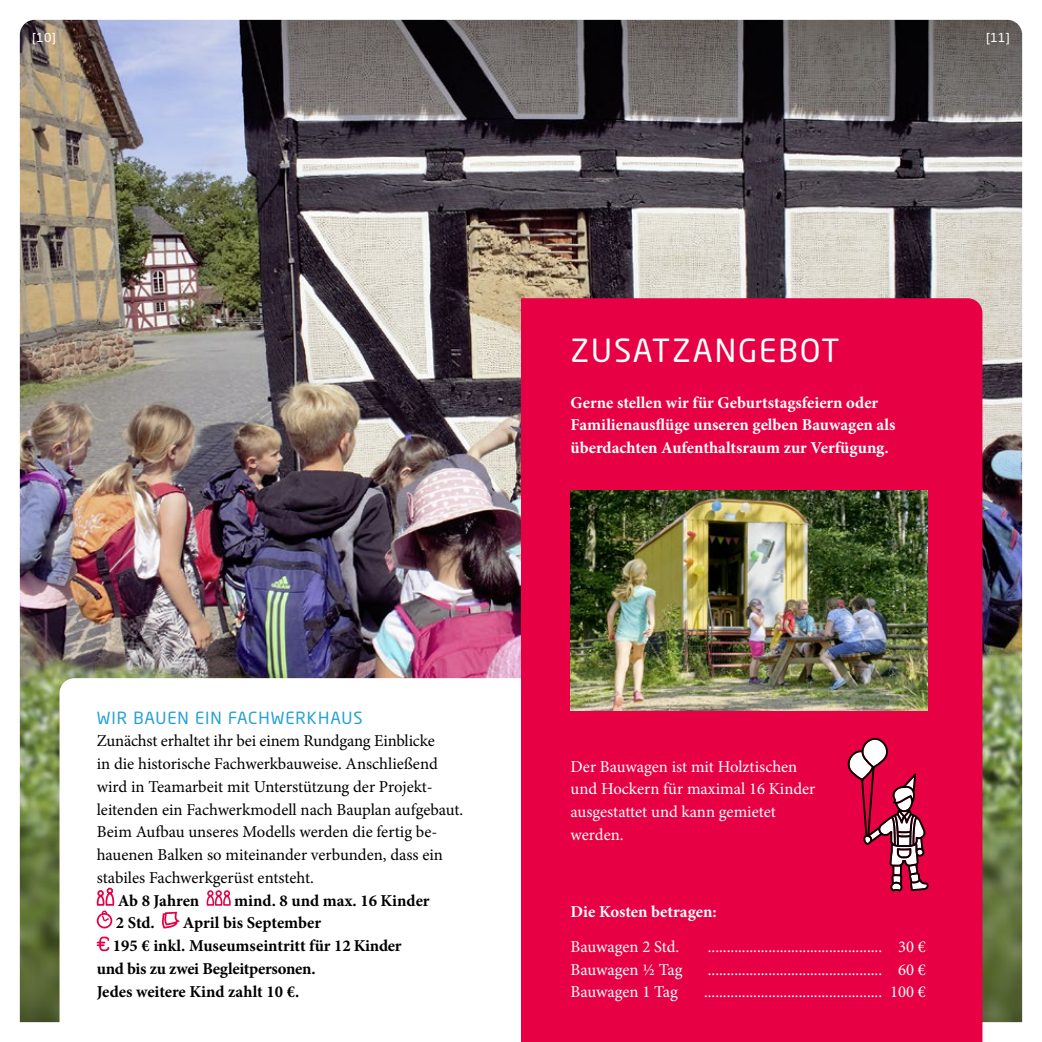
<style>
.page{position:relative;width:1042px;height:1042px;background:#fff}
.page>*{position:absolute;margin:0;border:0;box-sizing:border-box;transform-origin:0 0}
.t1{font:31.5px "Neo Sans Pro Cyr";letter-spacing:.06em;color:#fff}
.t2{font:16.62px/22.8px "Minion Pro";letter-spacing:-.005em;color:#000}
.t3{font:16.62px/22.8px "Minion Pro";color:#fff}
.t4{font:700 16.62px "Minion Pro";letter-spacing:-.005em;color:#000}
.t5{font:700 16.62px/22.8px "Minion Pro";color:#fff}
.t6{font:16.62px "Neo Sans Pro Cyr";letter-spacing:.06em;color:#26a1d1}
.t7{font:12.25px "Neo Sans Pro Cyr";color:#fff}
</style>
<div class="page">
<img style="left:20px;top:20px;width:1002px;height:1002px">
<div style="left:521px;top:298px;width:461px;height:744px;background:#e70044"></div>
<svg style="left:848px;top:738px;width:80px;height:153px"></svg>
<img style="left:570px;top:490px;width:357px;height:221px">
<svg style="left:60px;top:678px;width:461px;height:344px"></svg>
<svg style="left:206px;top:889px;width:25px;height:17px"></svg>
<div style="left:98px;top:914px;width:13px;height:13px;background:#fff;border-radius:50%"></div>
<div style="left:97px;top:913px;width:15px;height:15px;border:2px solid #e70044;border-radius:50%"></div>
<svg style="left:96px;top:887px;width:19px;height:36px"></svg>
<svg style="left:162px;top:911px;width:20px;height:18px"></svg>
<svg style="left:97px;top:936px;width:12px;height:15px"></svg>
<p class="t7" style="left:32px;top:30px;width:25px">[10]</p>
<p class="t7" style="left:986px;top:30px;width:25px">[11]</p>
<p class="t6" style="left:97px;top:707px;width:267px">WIR BAUEN EIN FACHWERKHAUS</p>
<p class="t2" style="left:97px;top:730px;width:368px">Zunächst erhaltet ihr bei einem Rundgang Einblicke<br>in die historische Fachwerkbauweise. Anschließend wird in Teamarbeit mit Unterstützung der Projekt&shy;leitenden ein Fachwerkmodell nach Bauplan aufgebaut.<br>Beim Aufbau unseres Modells werden die fertig be&shy;hauenen Balken so miteinander verbunden, dass ein stabiles Fachwerkgerüst entsteht.</p>
<p class="t4" style="left:118px;top:888px;width:83px">Ab 8 Jahren</p>
<p class="t4" style="left:234px;top:888px;width:197px">mind. 8 und max. 16 Kinder</p>
<p class="t4" style="left:116px;top:911px;width:40px">2 Std.</p>
<p class="t4" style="left:183px;top:911px;width:140px">April bis September</p>
<p class="t4" style="left:113px;top:934px;width:290px">195 € inkl. Museumseintritt für 12 Kinder</p>
<p class="t4" style="left:97px;top:957px;width:220px">und bis zu zwei Begleitpersonen.</p>
<p class="t4" style="left:97px;top:979px;width:204px">Jedes weitere Kind zahlt 10 €.</p>
<p class="t1" style="left:570px;top:331px;width:270px">ZUSATZANGEBOT</p>
<p class="t5" style="left:570px;top:391px;width:326px">Gerne stellen wir für Geburtstagsfeiern oder<br>Familienausflüge unseren gelben Bauwagen als überdachten Aufenthaltsraum zur Verfügung.</p>
<p class="t3" style="left:570px;top:755px;width:246px">Der Bauwagen ist mit Holztischen und Hockern für maximal 16 Kinder ausgestattet und kann gemietet werden.</p>
<p class="t5" style="left:570px;top:900px;width:148px">Die Kosten betragen:</p>
<p class="t3" style="left:570px;top:935px;width:110px">Bauwagen 2 Std.</p>
<p class="t3" style="left:708px;top:935px;width:220px">.............................................. 30 €</p>
<p class="t3" style="left:570px;top:958px;width:113px">Bauwagen ½ Tag</p>
<p class="t3" style="left:708px;top:958px;width:220px">.............................................. 60 €</p>
<p class="t3" style="left:570px;top:981px;width:109px">Bauwagen 1 Tag</p>
<p class="t3" style="left:704px;top:981px;width:223px">............................................... 100 €</p>
</div>
